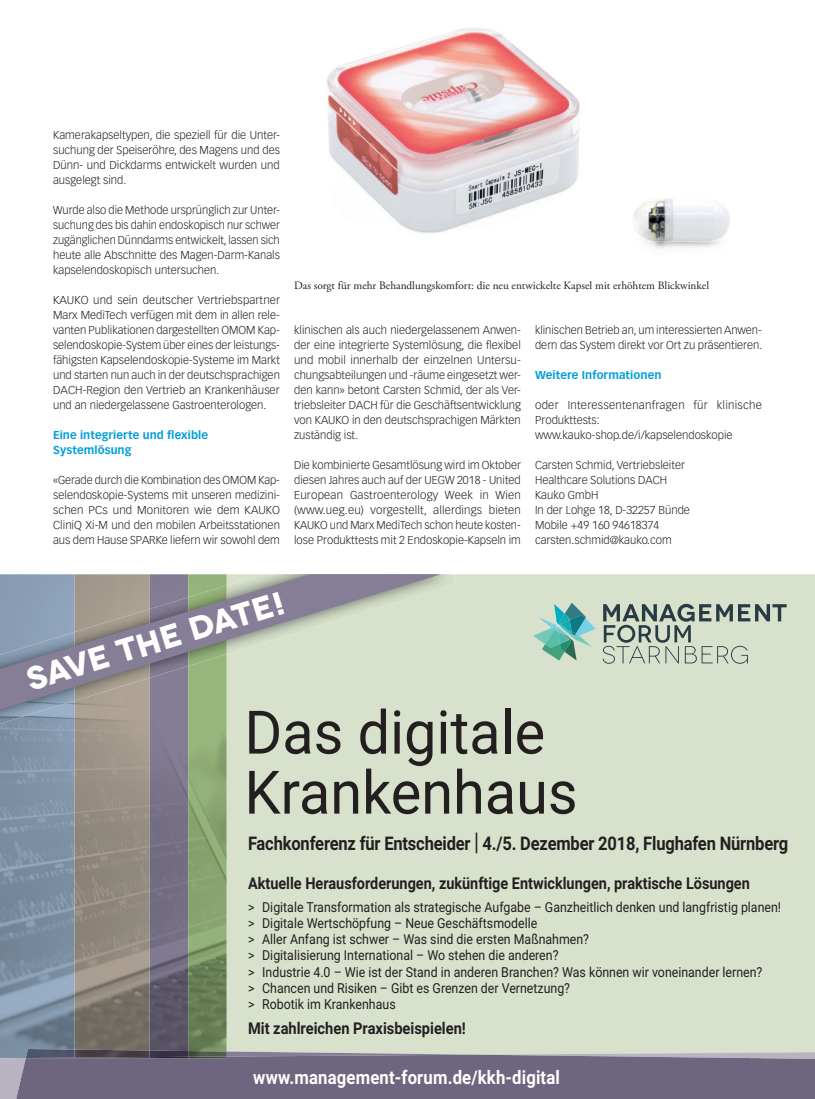
<style>
.page{position:relative;width:815px;height:1099px;background:#fff}
.page>*{position:absolute;margin:0;border:0;box-sizing:border-box;transform-origin:0 0}
.t1{font:60px/60px "Roboto";color:#231f20;scale:.96 1}
.t2{font:700 32.5px "Novecentowide";color:#fff}
.t3{font:700 18.75px "Roboto";letter-spacing:-.01em;color:#231f20;scale:.88 1}
.t4{font:700 18.75px "Roboto";letter-spacing:.01em;color:#fff;scale:.89 1}
.t5{font:700 16.25px "Roboto";color:#231f20;scale:.89 1}
.t6{font:700 16.25px "Roboto";color:#231f20;scale:.9 1}
.t7{font:13.75px/16.2px "Roboto";color:#231f20;scale:.9 1}
.Lauftext{font:300 11.25px/15px "Vectora LT Std";color:#231f20;text-align:justify}
.Legende{font:11.25px "Adobe Garamond Pro";color:#231f20}
.ZT_GM{font:700 11.25px/15px "Vectora LT Std";letter-spacing:.005em;color:#009fda}
.Lauftext-2{font:300 11.25px/15px "Vectora LT Std";letter-spacing:.02em;color:#231f20}
.s1{font-weight:900;font-size:24.38px}
</style>
<div class="page">
<img style="left:327px;top:28px;width:403px;height:221px">
<img style="left:74px;top:709px;width:153px;height:341px">
<img style="left:0;top:723px;width:74px;height:328px">
<div style="left:227px;top:574px;width:588px;height:477px;background:#d7e1cb"></div>
<svg style="left:603px;top:604px;width:184px;height:59px;background:#afbbac"></svg>
<svg style="left:533px;top:602px;width:63px;height:58px;background:#93c6b8"></svg>
<img style="left:26px;top:1048px;width:162px;height:3px">
<img style="left:188px;top:1050px;width:39px;height:1px">
<img style="left:0;top:709px;width:74px;height:14px">
<img style="left:441px;top:574px;width:15px;height:80px">
<svg style="left:0;top:574px;width:441px;height:135px;background:#a7aba8"></svg>
<svg style="left:0;top:1051px;width:815px;height:48px;background:#756e83"></svg>
<p class="Lauftext" style="left:53px;top:128px;width:228px">Kamerakapseltypen, die speziell für die Unter&shy;suchung der Speiseröhre, des Magens und des Dünn- und Dickdarms entwickelt wurden und ausgelegt sind.</p>
<p class="Lauftext" style="left:53px;top:203px;width:228px">Wurde also die Methode ursprünglich zur Unter&shy;suchung des bis dahin endoskopisch nur schwer zugänglichen Dünndarms entwickelt, lassen sich heute alle Abschnitte des Magen-Darm-Kanals kapselendoskopisch untersuchen.</p>
<p class="Lauftext" style="left:53px;top:293px;width:228px">KAUKO und sein deutscher Vertriebspartner Marx MediTech verfügen mit dem in allen rele&shy;vanten Publikationen dargestellten OMOM Kap&shy;selendoskopie-System über eines der leistungs&shy;fähigsten Kapselendoskopie-Systeme im Markt und starten nun auch in der deutschsprachigen DACH-Region den Vertrieb an Krankenhäuser und an niedergelassene Gastroenterologen.</p>
<p class="ZT_GM" style="left:53px;top:428px;width:156px">Eine integrierte und flexible<br>Systemlösung</p>
<p class="Lauftext" style="left:53px;top:473px;width:228px">«Gerade durch die Kombination des OMOM Kap&shy;selendoskopie-Systems mit unseren medizini&shy;schen PCs und Monitoren wie dem KAUKO CliniQ Xi-M und den mobilen Arbeitsstationen aus dem Hause SPARKe liefern wir sowohl dem</p>
<p class="Legende" style="left:294px;top:279px;width:416px">Das sorgt für mehr Behandlungskomfort: die neu entwickelte Kapsel mit erhöhtem Blickwinkel</p>
<p class="Lauftext" style="left:294px;top:323px;width:228px">klinischen als auch niedergelassenem Anwen&shy;der eine integrierte Systemlösung, die flexibel und mobil innerhalb der einzelnen Untersu&shy;chungsabteilungen und -räume eingesetzt wer&shy;den kann» betont Carsten Schmid, der als Ver&shy;triebsleiter DACH für die Geschäftsentwicklung von KAUKO in den deutschsprachigen Märkten zuständig ist.</p>
<p class="Lauftext" style="left:294px;top:458px;width:228px">Die kombinierte Gesamtlösung wird im Oktober diesen Jahres auch auf der UEGW 2018 - United European Gastroenterology Week in Wien (www.ueg.eu) vorgestellt, allerdings bieten KAUKO und Marx MediTech schon heute kosten&shy;lose Produkttests mit 2 Endoskopie-Kapseln im</p>
<p class="Lauftext" style="left:535px;top:323px;width:229px">klinischen Betrieb an, um interessierten Anwen&shy;dern das System direkt vor Ort zu präsentieren.</p>
<p class="ZT_GM" style="left:535px;top:368px;width:128px">Weitere Informationen</p>
<p class="Lauftext-2" style="left:535px;top:398px;width:228px">oder Interessentenanfragen für klinische<br>Produkttests:</p>
<p class="Lauftext" style="left:535px;top:428px;width:199px">www.kauko-shop.de/i/kapselendoskopie</p>
<p class="Lauftext" style="left:535px;top:458px;width:151px">Carsten Schmid, Vertriebsleiter</p>
<p class="Lauftext" style="left:535px;top:473px;width:134px">Healthcare Solutions DACH</p>
<p class="Lauftext" style="left:535px;top:488px;width:65px">Kauko GmbH</p>
<p class="Lauftext" style="left:535px;top:503px;width:156px">In der Lohge 18, D-32257 Bünde</p>
<p class="Lauftext" style="left:535px;top:518px;width:126px">Mobile +49 160 94618374</p>
<p class="Lauftext" style="left:535px;top:533px;width:138px">carsten.schmid@kauko.com</p>
<p class="t2" style="left:22px;top:660px;width:269px;rotate:-17deg">SAVE THE DATE!</p>
<p class="t1" style="left:244px;top:700px;width:348px">Das digitale<br>Krankenhaus</p>
<p class="t3" style="left:248px;top:830px;width:615px">Fachkonferenz für Entscheider <span class="s1">|</span> 4./5. Dezember 2018, Flughafen Nürnberg</p>
<p class="t5" style="left:248px;top:871px;width:565px">Aktuelle Herausforderungen, zukünftige Entwicklungen, praktische Lösungen</p>
<p class="t7" style="left:248px;top:898px;width:594px">&gt; Digitale Transformation als strategische Aufgabe – Ganzheitlich denken und langfristig planen! &gt; Digitale Wertschöpfung – Neue Geschäftsmodelle<br>&gt; Aller Anfang ist schwer – Was sind die ersten Maßnahmen?<br>&gt; Digitalisierung International – Wo stehen die anderen?<br>&gt; Industrie 4.0 – Wie ist der Stand in anderen Branchen? Was können wir voneinander lernen?<br>&gt; Chancen und Risiken – Gibt es Grenzen der Vernetzung?<br>&gt; Robotik im Krankenhaus</p>
<p class="t6" style="left:248px;top:1016px;width:244px">Mit zahlreichen Praxisbeispielen!</p>
<p class="t4" style="left:253px;top:1064px;width:346px">www.management-forum.de/kkh-digital</p>
</div>
